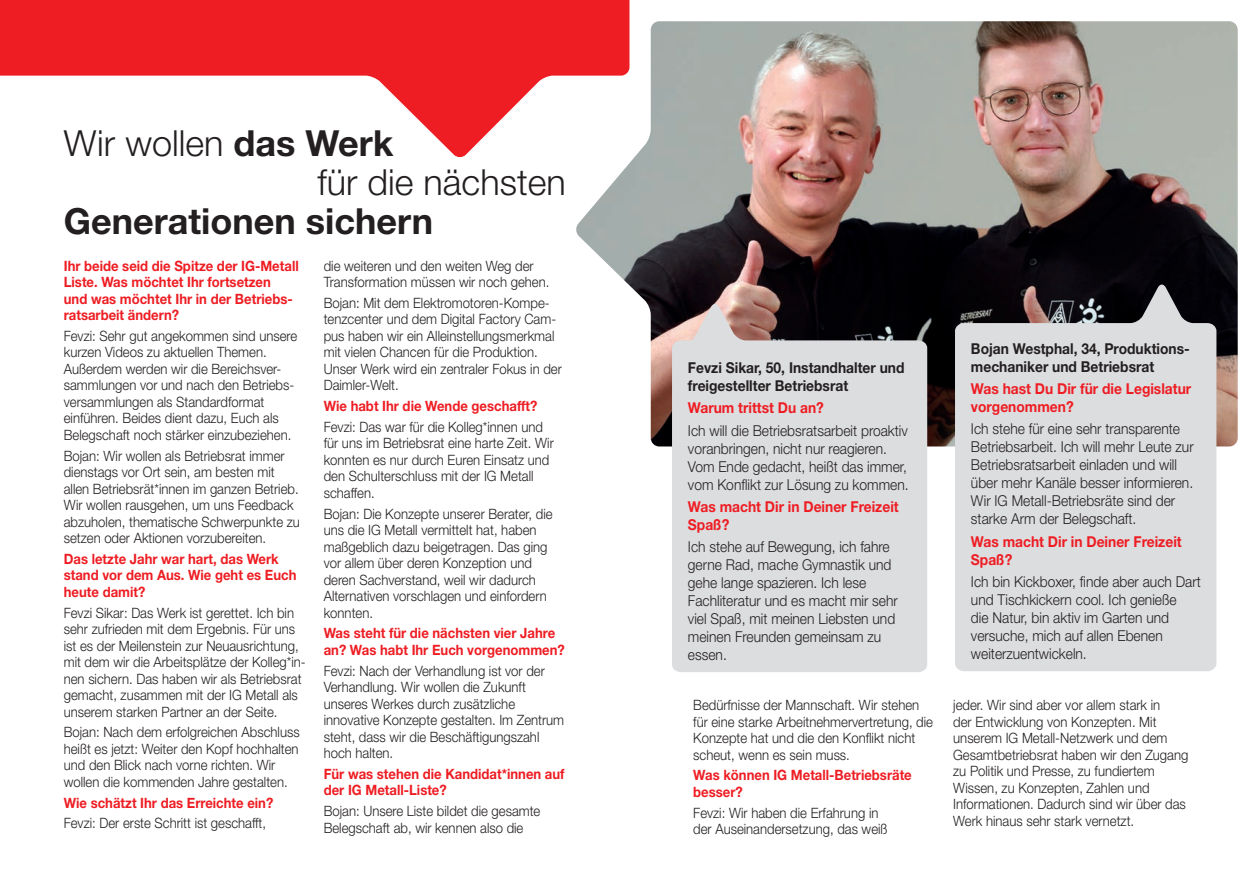
<style>
.page{position:relative;width:1259px;height:893px;background:#fff}
.page>*{position:absolute;margin:0;border:0;box-sizing:border-box;transform-origin:0 0}
.t1{font:300 36px/39px "Helvetica Neue LT";color:#231f20}
.t2{font:700 36px "Helvetica Neue LT";color:#231f20}
.t3{font:300 15px/18px "Helvetica Neue LT";color:#231f20;scale:.92 1}
.t4{font:700 15px/18px "Helvetica Neue LT";color:#ee1d23;scale:.92 1}
.t5{font:700 15px/18px "Helvetica Neue LT";color:#231f20;scale:.92 1}
.t6{font:300 14.25px/16.5px "Helvetica Neue LT";color:#231f20;scale:.92 1}
.t7{font:700 14.25px/16.5px "Helvetica Neue LT";color:#ee1d23;scale:.92 1}
.s1{font-weight:700}
</style>
<div class="page">
<img style="left:576px;top:21px;width:661px;height:425px">
<svg style="left:0;top:0;width:629px;height:158px;fill:#ee1d23"></svg>
<svg style="left:672px;top:303px;width:255px;height:369px;background:#ccccce"></svg>
<svg style="left:955px;top:283px;width:261px;height:388px;background:#c9cacc"></svg>
<h1 class="t1" style="left:317px;top:123px;width:250px;text-indent:-254px">Wir wollen <span class="s1">das Werk<br></span>für die nächsten</h1>
<h1 class="t2" style="left:64px;top:199px;width:371px">Generationen sichern</h1>
<p class="t7" style="left:64px;top:257px;width:257px">Ihr beide seid die Spitze der IG-Metall<br>Liste. Was möchtet Ihr fortsetzen<br>und was möchtet Ihr in der Betriebs&shy;ratsarbeit ändern?</p>
<p class="t6" style="left:64px;top:327px;width:255px">Fevzi: Sehr gut angekommen sind unsere kurzen Videos zu aktuellen Themen.<br>Außerdem werden wir die Bereichsver&shy;sammlungen vor und nach den Betriebs&shy;versammlungen als Standardformat einführen. Beides dient dazu, Euch als Belegschaft noch stärker einzubeziehen.</p>
<p class="t6" style="left:64px;top:447px;width:258px">Bojan: Wir wollen als Betriebsrat immer dienstags vor Ort sein, am besten mit allen Betriebsrät*innen im ganzen Betrieb.<br>Wir wollen rausgehen, um uns Feedback abzuholen, thematische Schwerpunkte zu setzen oder Aktionen vorzubereiten.</p>
<p class="t7" style="left:64px;top:550px;width:254px">Das letzte Jahr war hart, das Werk stand vor dem Aus. Wie geht es Euch heute damit?</p>
<p class="t6" style="left:64px;top:604px;width:264px">Fevzi Sikar: Das Werk ist gerettet. Ich bin sehr zufrieden mit dem Ergebnis. Für uns ist es der Meilenstein zur Neuausrichtung, mit dem wir die Arbeitsplätze der Kolleg*in&shy;nen sichern. Das haben wir als Betriebsrat gemacht, zusammen mit der IG Metall als unserem starken Partner an der Seite.</p>
<p class="t6" style="left:64px;top:724px;width:258px">Bojan: Nach dem erfolgreichen Abschluss heißt es jetzt: Weiter den Kopf hochhalten und den Blick nach vorne richten. Wir wollen die kommenden Jahre gestalten.</p>
<p class="t7" style="left:64px;top:794px;width:229px">Wie schätzt Ihr das Erreichte ein?</p>
<p class="t6" style="left:64px;top:815px;width:221px">Fevzi: Der erste Schritt ist geschafft,</p>
<p class="t6" style="left:324px;top:257px;width:247px">die weiteren und den weiten Weg der<br>Transformation müssen wir noch gehen.</p>
<p class="t6" style="left:324px;top:294px;width:260px">Bojan: Mit dem Elektromotoren-Kompe&shy;tenzcenter und dem Digital Factory Cam&shy;pus haben wir ein Alleinstellungsmerkmal mit vielen Chancen für die Produktion.<br>Unser Werk wird ein zentraler Fokus in der Daimler-Welt.</p>
<p class="t7" style="left:324px;top:397px;width:234px">Wie habt Ihr die Wende geschafft?</p>
<p class="t6" style="left:324px;top:418px;width:252px">Fevzi: Das war für die Kolleg*innen und für uns im Betriebsrat eine harte Zeit. Wir konnten es nur durch Euren Einsatz und den Schulterschluss mit der IG Metall schaffen.</p>
<p class="t6" style="left:324px;top:505px;width:250px">Bojan: Die Konzepte unserer Berater, die uns die IG Metall vermittelt hat, haben maßgeblich dazu beigetragen. Das ging vor allem über deren Konzeption und deren Sachverstand, weil wir dadurch Alternativen vorschlagen und einfordern konnten.</p>
<p class="t7" style="left:324px;top:625px;width:264px">Was steht für die nächsten vier Jahre an? Was habt Ihr Euch vorgenommen?</p>
<p class="t6" style="left:324px;top:662px;width:263px">Fevzi: Nach der Verhandlung ist vor der Verhandlung. Wir wollen die Zukunft unseres Werkes durch zusätzliche innovative Konzepte gestalten. Im Zentrum steht, dass wir die Beschäftigungszahl hoch halten.</p>
<p class="t7" style="left:324px;top:765px;width:263px">Für was stehen die Kandidat*innen auf der IG Metall-Liste?</p>
<p class="t6" style="left:324px;top:802px;width:237px">Bojan: Unsere Liste bildet die gesamte<br>Belegschaft ab, wir kennen also die</p>
<p class="t5" style="left:688px;top:358px;width:237px">Fevzi Sikar, 50, Instandhalter und freigestellter Betriebsrat</p>
<p class="t4" style="left:688px;top:399px;width:149px">Warum trittst Du an?</p>
<p class="t3" style="left:688px;top:421px;width:241px">Ich will die Betriebsratsarbeit proaktiv voranbringen, nicht nur reagieren.<br>Vom Ende gedacht, heißt das immer, vom Konflikt zur Lösung zu kommen.</p>
<p class="t4" style="left:688px;top:497px;width:231px">Was macht Dir in Deiner Freizeit<br>Spaß?</p>
<p class="t3" style="left:688px;top:537px;width:230px">Ich stehe auf Bewegung, ich fahre gerne Rad, mache Gymnastik und gehe lange spazieren. Ich lese<br>Fachliteratur und es macht mir sehr viel Spaß, mit meinen Liebsten und meinen Freunden gemeinsam zu essen.</p>
<p class="t6" style="left:693px;top:696px;width:262px">Bedürfnisse der Mannschaft. Wir stehen für eine starke Arbeitnehmervertretung, die Konzepte hat und die den Konflikt nicht scheut, wenn es sein muss.</p>
<p class="t7" style="left:693px;top:767px;width:239px">Was können IG Metall-Betriebsräte besser?</p>
<p class="t6" style="left:693px;top:804px;width:213px">Fevzi: Wir haben die Erfahrung in der Auseinandersetzung, das weiß</p>
<p class="t5" style="left:971px;top:339px;width:239px">Bojan Westphal, 34, Produktions&shy;mechaniker und Betriebsrat</p>
<p class="t4" style="left:971px;top:379px;width:241px">Was hast Du Dir für die Legislatur vorgenommen?</p>
<p class="t3" style="left:971px;top:420px;width:243px">Ich stehe für eine sehr transparente Betriebsarbeit. Ich will mehr Leute zur Betriebsratsarbeit einladen und will über mehr Kanäle besser informieren.<br>Wir IG Metall-Betriebsräte sind der starke Arm der Belegschaft.</p>
<p class="t4" style="left:971px;top:532px;width:231px">Was macht Dir in Deiner Freizeit<br>Spaß?</p>
<p class="t3" style="left:971px;top:572px;width:251px">Ich bin Kickboxer, finde aber auch Dart und Tischkickern cool. Ich genieße<br>die Natur, bin aktiv im Garten und versuche, mich auf allen Ebenen weiterzuentwickeln.</p>
<p class="t6" style="left:953px;top:696px;width:257px">jeder. Wir sind aber vor allem stark in<br>der Entwicklung von Konzepten. Mit unserem IG Metall-Netzwerk und dem Gesamtbetriebsrat haben wir den Zugang zu Politik und Presse, zu fundiertem Wissen, zu Konzepten, Zahlen und Informationen. Dadurch sind wir über das Werk hinaus sehr stark vernetzt.</p>
</div>
